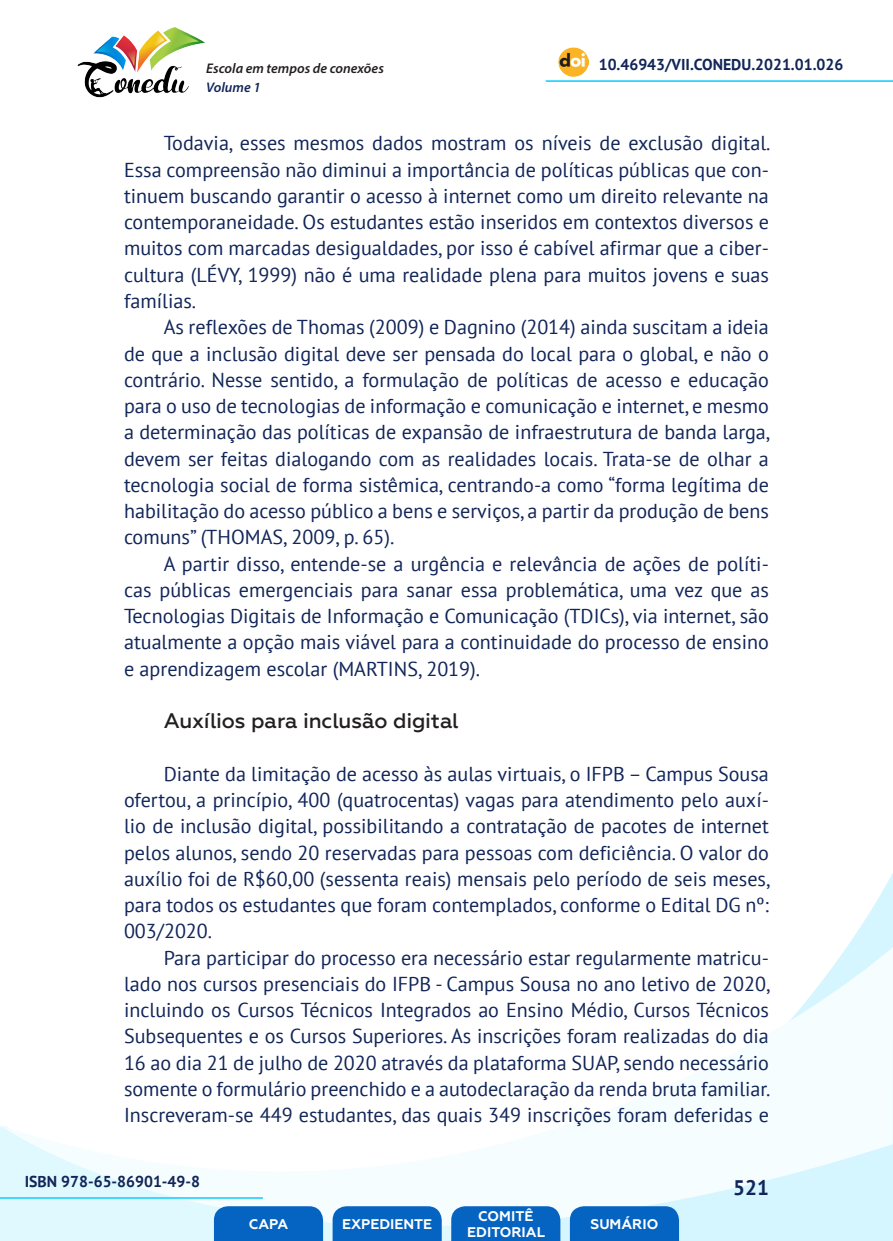
<style>
.page{position:relative;width:893px;height:1241px;background:#fff}
.page>*{position:absolute;margin:0;border:0;box-sizing:border-box;transform-origin:0 0}
._10_SUBTÍTULO_2{font:500 21px "Geometria";letter-spacing:-.01em;color:#231f20}
.t1{font:700 21px "PT Sans";color:#112558}
._8_CORPO{font:20.12px/26.2px "PT Sans";color:#112558;text-align:justify}
.t2{font:700 15.75px "PT Sans";color:#112558}
.t3{font:700 14px/16.8px "Geometria";color:#fff;text-align:center}
.t4{font:italic 600 14px "Myriad Pro";color:#231f20}
.t5{font:italic 600 14px "Myriad Pro";color:#112558}
</style>
<div class="page">
<svg style="left:848px;top:873px;width:45px;height:73px"></svg>
<svg style="left:0;top:946px;width:893px;height:294px"></svg>
<hr style="left:0;top:1196px;width:263px;height:2px;background:#2dd4fe">
<hr style="left:546px;top:80px;width:347px;height:2px;background:#2dd4fe">
<img style="left:559px;top:47px;width:30px;height:30px">
<img style="left:77px;top:27px;width:128px;height:71px">
<svg style="left:214px;top:1205px;width:109px;height:35px;background:#126bc4"></svg>
<svg style="left:333px;top:1205px;width:109px;height:35px;background:#126bc4"></svg>
<svg style="left:451px;top:1205px;width:109px;height:35px;background:#126bc4"></svg>
<svg style="left:570px;top:1205px;width:109px;height:35px;background:#116bc4"></svg>
<p class="t4" style="left:206px;top:59px;width:179px">Escola em tempos de conexões</p>
<p class="t2" style="left:599px;top:54px;width:246px">10.46943/VII.CONEDU.2021.01.026</p>
<p class="t5" style="left:206px;top:78px;width:56px">Volume 1</p>
<p class="_8_CORPO" style="left:124px;top:130px;width:648px;text-indent:40px">Todavia, esses mesmos dados mostram os níveis de exclusão digital.<br>Essa compreensão não diminui a importância de políticas públicas que con&shy;tinuem buscando garantir o acesso à internet como um direito relevante na contemporaneidade. Os estudantes estão inseridos em contextos diversos e muitos com marcadas desigualdades, por isso é cabível afirmar que a ciber&shy;cultura (LÉVY, 1999) não é uma realidade plena para muitos jovens e suas famílias.</p>
<p class="_8_CORPO" style="left:124px;top:313px;width:648px;text-indent:40px">As reflexões de Thomas (2009) e Dagnino (2014) ainda suscitam a ideia de que a inclusão digital deve ser pensada do local para o global, e não o contrário. Nesse sentido, a formulação de políticas de acesso e educação para o uso de tecnologias de informação e comunicação e internet, e mesmo a determinação das políticas de expansão de infraestrutura de banda larga, devem ser feitas dialogando com as realidades locais. Trata-se de olhar a tecnologia social de forma sistêmica, centrando-a como “forma legítima de habilitação do acesso público a bens e serviços, a partir da produção de bens comuns” (THOMAS, 2009, p. 65).</p>
<p class="_8_CORPO" style="left:124px;top:550px;width:646px;text-indent:40px">A partir disso, entende-se a urgência e relevância de ações de políti&shy;cas públicas emergenciais para sanar essa problemática, uma vez que as Tecnologias Digitais de Informação e Comunicação (TDICs), via internet, são atualmente a opção mais viável para a continuidade do processo de ensino e aprendizagem escolar (MARTINS, 2019).</p>
<p class="_10_SUBTÍTULO_2" style="left:164px;top:708px;width:297px">Auxílios para inclusão digital</p>
<p class="_8_CORPO" style="left:124px;top:760px;width:648px;text-indent:40px">Diante da limitação de acesso às aulas virtuais, o IFPB – Campus Sousa ofertou, a princípio, 400 (quatrocentas) vagas para atendimento pelo auxí&shy;lio de inclusão digital, possibilitando a contratação de pacotes de internet pelos alunos, sendo 20 reservadas para pessoas com deficiência. O valor do auxílio foi de R$60,00 (sessenta reais) mensais pelo período de seis meses, para todos os estudantes que foram contemplados, conforme o Edital DG nº:<br>003/2020.</p>
<p class="_8_CORPO" style="left:124px;top:943px;width:648px;text-indent:40px">Para participar do processo era necessário estar regularmente matricu&shy;lado nos cursos presenciais do IFPB - Campus Sousa no ano letivo de 2020, incluindo os Cursos Técnicos Integrados ao Ensino Médio, Cursos Técnicos Subsequentes e os Cursos Superiores. As inscrições foram realizadas do dia 16 ao dia 21 de julho de 2020 através da plataforma SUAP, sendo necessário somente o formulário preenchido e a autodeclaração da renda bruta familiar.<br>Inscreveram-se 449 estudantes, das quais 349 inscrições foram deferidas e</p>
<p class="t2" style="left:25px;top:1170px;width:177px">ISBN 978-65-86901-49-8</p>
<p class="t3" style="left:249px;top:1215px;width:41px">CAPA</p>
<p class="t3" style="left:342px;top:1215px;width:92px">EXPEDIENTE</p>
<p class="t3" style="left:467px;top:1207px;width:79px">COMITÊ<br>EDITORIAL</p>
<p class="t3" style="left:590px;top:1215px;width:69px">SUMÁRIO</p>
<p class="t1" style="left:733px;top:1173px;width:37px">521</p>
</div>
